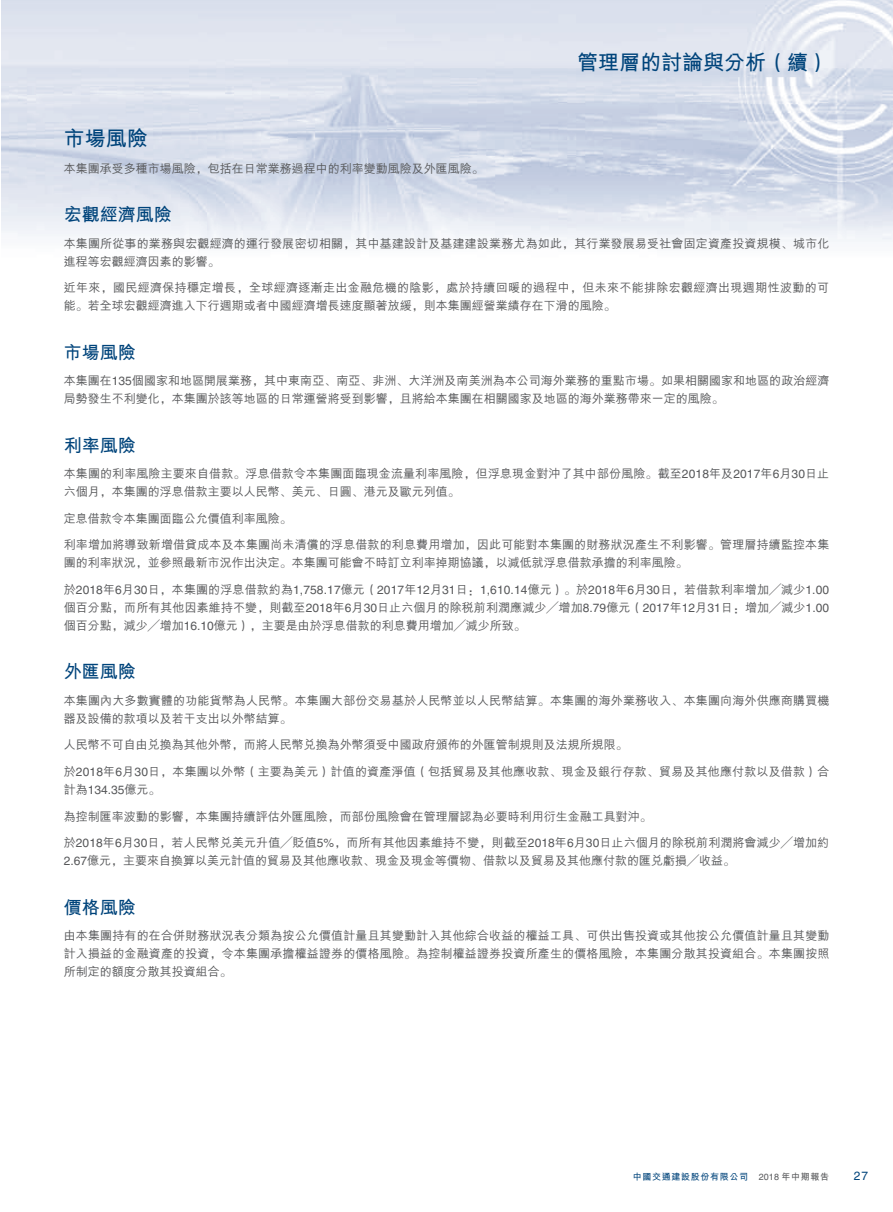
<style>
.page{position:relative;width:893px;height:1212px;background:#fff}
.page>*{position:absolute;margin:0;border:0;box-sizing:border-box;transform-origin:0 0}
._3__標題{font:700 21px "M Hei HK";color:#00447b}
._4__副標題{font:700 18px "M Hei HK";color:#00447b}
._1__內文{font:500 12px/18px "M Hei HK";color:#57585a}
._1__內文-2{font:500 12px/18px "M Hei HK";letter-spacing:.03em;color:#57585a}
.t1{font:12px "Helvetica LT Std";color:#00447b}
.t2{font:700 9px "M Hei HK";letter-spacing:.075em;color:#00447b}
.s1{font-family:"FZHTFW GB1 0";font-weight:400}
.s2{font-family:"FZZDXFW GB1 0";font-weight:400}
.s3{font-family:"Helvetica LT Std";font-weight:400}
.s4{font-family:"Helvetica LT Std";font-weight:400;color:#57585a}
.s5{color:#57585a}
</style>
<div class="page">
<img style="left:2px;top:0;width:891px;height:245px">
<h1 class="_3__標題" style="left:577px;top:47px;width:253px">管理層的討論與分析<span class="s1">（</span>續<span class="s1">）</span></h1>
<p class="_3__標題" style="left:64px;top:123px;width:85px">市場風險</p>
<p class="_1__內文" style="left:64px;top:158px;width:422px">本集團承受多種市場風險<span class="s2">，</span>包括在日常業務過程中的利率變動風險及外匯風險<span class="s2">。</span></p>
<p class="_4__副標題" style="left:64px;top:202px;width:109px">宏觀經濟風險</p>
<p class="_1__內文" style="left:64px;top:233px;width:767px">本集團所從事的業務與宏觀經濟的運行發展密切相關<span class="s2">，</span>其中基建設計及基建建設業務尤為如此<span class="s2">，</span>其行業發展易受社會固定資產投資規模<span class="s2">、</span>城市化進程等宏觀經濟因素的影響<span class="s2">。</span></p>
<p class="_1__內文-2" style="left:64px;top:278px;width:767px">近年來<span class="s2">，</span>國民經濟保持穩定增長<span class="s2">，</span>全球經濟逐漸走出金融危機的陰影<span class="s2">，</span>處於持續回暖的過程中<span class="s2">，</span>但未來不能排除宏觀經濟出現週期性波動的可能<span class="s2">。</span>若全球宏觀經濟進入下行週期或者中國經濟增長速度顯著放緩<span class="s2">，</span>則本集團經營業績存在下滑的風險<span class="s2">。</span></p>
<p class="_4__副標題" style="left:64px;top:339px;width:73px">市場風險</p>
<p class="_1__內文" style="left:64px;top:371px;width:767px">本集團在<span class="s3">135</span>個國家和地區開展業務<span class="s2">，</span>其中東南亞<span class="s2">、</span>南亞<span class="s2">、</span>非洲<span class="s2">、</span>大洋洲及南美洲為本公司海外業務的重點市場<span class="s2">。</span>如果相關國家和地區的政治經濟局勢發生不利變化<span class="s2">，</span>本集團於該等地區的日常運營將受到影響<span class="s2">，</span>且將給本集團在相關國家及地區的海外業務帶來一定的風險<span class="s2">。</span></p>
<p class="_4__副標題" style="left:64px;top:432px;width:73px">利率風險</p>
<p class="_1__內文" style="left:64px;top:464px;width:767px">本集團的利率風險主要來自借款<span class="s2">。</span>浮息借款令本集團面臨現金流量利率風險<span class="s2">，</span>但浮息現金對沖了其中部份風險<span class="s2">。</span>截至<span class="s3">2018</span>年及<span class="s3">2017</span>年<span class="s3">6</span>月<span class="s3">30</span>日止六個月<span class="s2">，</span>本集團的浮息借款主要以人民幣<span class="s2">、</span>美元<span class="s2">、</span>日圓<span class="s2">、</span>港元及歐元列值<span class="s2">。</span></p>
<p class="_1__內文" style="left:64px;top:508px;width:229px">定息借款令本集團面臨公允價值利率風險<span class="s2">。</span></p>
<p class="_1__內文" style="left:64px;top:535px;width:767px">利率增加將導致新增借貸成本及本集團尚未清償的浮息借款的利息費用增加<span class="s2">，</span>因此可能對本集團的財務狀況產生不利影響<span class="s2">。</span>管理層持續監控本集團的利率狀況<span class="s2">，</span>並參照最新市況作出決定<span class="s2">。</span>本集團可能會不時訂立利率掉期協議<span class="s2">，</span>以減低就浮息借款承擔的利率風險<span class="s2">。</span></p>
<p class="_1__內文" style="left:64px;top:579px;width:767px;text-align:justify">於<span class="s3">2018</span>年<span class="s3">6</span>月<span class="s3">30</span>日<span class="s2">，</span>本集團的浮息借款約為<span class="s3">1,758.17</span>億元<span class="s2">（</span><span class="s3">2017</span>年<span class="s3">12</span>月<span class="s3">31</span>日<span class="s2">：</span><span class="s3">1,610.14</span>億元<span class="s2">）。</span>於<span class="s3">2018</span>年<span class="s3">6</span>月<span class="s3">30</span>日<span class="s2">，</span>若借款利率增加╱減少<span class="s3">1.00</span>個百分點<span class="s2">，</span>而所有其他因素維持不變<span class="s2">，</span>則截至<span class="s3">2018</span>年<span class="s3">6</span>月<span class="s3">30</span>日止六個月的除稅前利潤應減少╱增加<span class="s3">8.79</span>億元<span class="s2">（</span><span class="s3">2017</span>年<span class="s3">12</span>月<span class="s3">31</span>日<span class="s2">：</span>增加╱減少<span class="s3">1.00</span>個百分點<span class="s2">，</span>減少╱增加<span class="s3">16.10</span>億元<span class="s2">），</span>主要是由於浮息借款的利息費用增加╱減少所致<span class="s2">。</span></p>
<p class="_4__副標題" style="left:64px;top:659px;width:73px">外匯風險</p>
<p class="_1__內文" style="left:64px;top:690px;width:767px">本集團內大多數實體的功能貨幣為人民幣<span class="s2">。</span>本集團大部份交易基於人民幣並以人民幣結算<span class="s2">。</span>本集團的海外業務收入<span class="s2">、</span>本集團向海外供應商購買機器及設備的款項以及若干支出以外幣結算<span class="s2">。</span></p>
<p class="_1__內文" style="left:64px;top:735px;width:566px">人民幣不可自由兌換為其他外幣<span class="s2">，</span>而將人民幣兌換為外幣須受中國政府頒佈的外匯管制規則及法規所規限<span class="s2">。</span></p>
<p class="_1__內文" style="left:64px;top:761px;width:767px">於<span class="s3">2018</span>年<span class="s3">6</span>月<span class="s3">30</span>日<span class="s2">，</span>本集團以外幣<span class="s2">（</span>主要為美元<span class="s2">）</span>計值的資產淨值<span class="s2">（</span>包括貿易及其他應收款<span class="s2">、</span>現金及銀行存款<span class="s2">、</span>貿易及其他應付款以及借款<span class="s2">）</span>合計為<span class="s3">134.35</span>億元<span class="s2">。</span></p>
<p class="_1__內文" style="left:64px;top:806px;width:590px">為控制匯率波動的影響<span class="s2">，</span>本集團持續評估外匯風險<span class="s2">，</span>而部份風險會在管理層認為必要時利用衍生金融工具對沖<span class="s2">。</span></p>
<p class="_1__內文" style="left:64px;top:832px;width:767px">於<span class="s3">2018</span>年<span class="s3">6</span>月<span class="s3">30</span>日<span class="s2">，</span>若人民幣兌美元升值╱貶值<span class="s3">5%</span><span class="s2">，</span>而所有其他因素維持不變<span class="s2">，</span>則截至<span class="s3">2018</span>年<span class="s3">6</span>月<span class="s3">30</span>日止六個月的除稅前利潤將會減少╱增加約<br><span class="s3">2.67</span>億元<span class="s2">，</span>主要來自換算以美元計值的貿易及其他應收款<span class="s2">、</span>現金及現金等價物<span class="s2">、</span>借款以及貿易及其他應付款的匯兌虧損╱收益<span class="s2">。</span></p>
<p class="_4__副標題" style="left:64px;top:894px;width:73px">價格風險</p>
<p class="_1__內文" style="left:64px;top:925px;width:767px;text-align:justify">由本集團持有的在合併財務狀況表分類為按公允價值計量且其變動計入其他綜合收益的權益工具<span class="s2">、</span>可供出售投資或其他按公允價值計量且其變動計入損益的金融資產的投資<span class="s2">，</span>令本集團承擔權益證券的價格風險<span class="s2">。</span>為控制權益證券投資所產生的價格風險<span class="s2">，</span>本集團分散其投資組合<span class="s2">。</span>本集團按照所制定的額度分散其投資組合<span class="s2">。</span></p>
<p class="t2" style="left:633px;top:1170px;width:198px">中國交通建設股份有限公司 <span class="s4">2018</span> <span class="s5">年中期報告</span></p>
<p class="t1" style="left:854px;top:1169px;width:16px">27</p>
</div>
